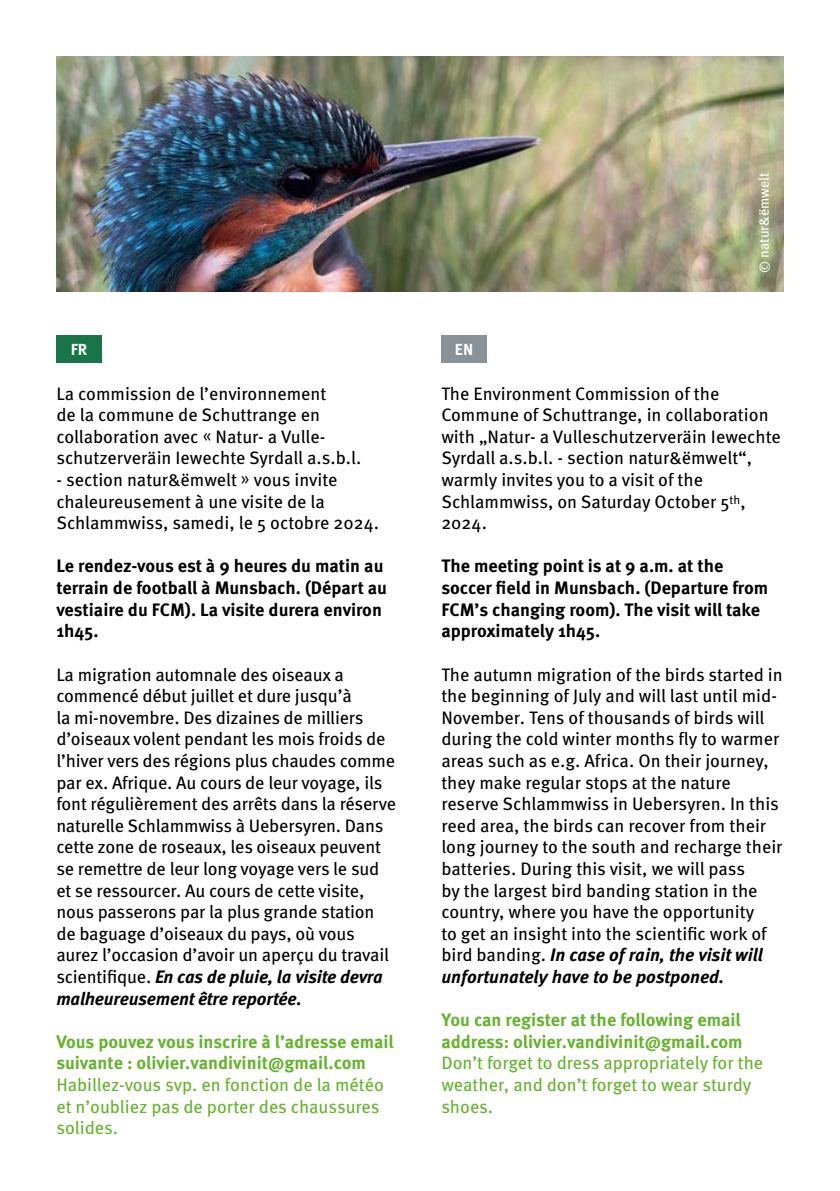
<style>
.page{position:relative;width:840px;height:1191px;background:#fff}
.page>*{position:absolute;margin:0;border:0;box-sizing:border-box;transform-origin:0 0}
.t1{font:18px/21.6px "Meta Pro";letter-spacing:-.01em;color:#000}
.t2{font:700 18px/21.6px "Meta Pro";color:#000}
.t3{font:18px/21.6px "Meta Pro";color:#65b32e}
.t4{font:700 18px/21.6px "Meta Pro";color:#65b32e}
.t5{font:700 16px "Meta Pro";color:#fff}
.t6{font:14px "Meta Pro";letter-spacing:-.005em;color:#fff}
.s1{font-family:"Meta Pro Norm"}
.s2{font-weight:700;font-style:italic}
</style>
<div class="page">
<div style="left:56px;top:335px;width:46px;height:27px;background:#177547"></div>
<div style="left:441px;top:335px;width:45px;height:27px;background:#899199"></div>
<img style="left:57px;top:57px;width:725px;height:234px">
<p class="t5" style="left:71px;top:336px;width:18px">FR</p>
<p class="t5" style="left:454px;top:336px;width:20px">EN</p>
<p class="t6" style="left:752px;top:273px;width:102px;rotate:-90deg">© natur&amp;ëmwelt</p>
<p class="t1" style="left:56px;top:381px;width:306px">La commission de l’environnement<br>de la commune de Schuttrange en collaboration avec <span class="s1">«</span> Natur- a Vulle&shy;schutzerveräin Iewechte Syrdall a.s.b.l.</p>
<p class="t1" style="left:56px;top:468px;width:324px">- section natur&amp;ëmwelt <span class="s1">»</span> vous invite chaleureusement à une visite de la<br>Schlammwiss, samedi, le 5 octobre 2024.</p>
<p class="t2" style="left:56px;top:554px;width:332px">Le rendez-vous est à 9 heures du matin au terrain de football à Munsbach. (Départ au vestiaire du FCM). La visite durera environ<br>1h45.</p>
<p class="t1" style="left:56px;top:662px;width:341px">La migration automnale des oiseaux a commencé début juillet et dure jusqu’à<br>la mi-novembre. Des dizaines de milliers d’oiseaux volent pendant les mois froids de l’hiver vers des régions plus chaudes comme par ex. Afrique. Au cours de leur voyage, ils font régulièrement des arrêts dans la réserve naturelle Schlammwiss à Uebersyren. Dans cette zone de roseaux, les oiseaux peuvent se remettre de leur long voyage vers le sud et se ressourcer. Au cours de cette visite, nous passerons par la plus grande station de baguage d’oiseaux du pays, où vous aurez l’occasion d’avoir un aperçu du travail scientifique. <span class="s2">En cas de pluie, la visite devra malheureusement être reportée.</span></p>
<p class="t4" style="left:56px;top:1029px;width:339px">Vous pouvez vous inscrire à l’adresse email suivante : olivier.vandivinit@gmail.com</p>
<p class="t3" style="left:56px;top:1072px;width:329px">Habillez-vous svp. en fonction de la météo et n’oubliez pas de porter des chaussures solides.</p>
<p class="t1" style="left:441px;top:381px;width:341px">The Environment Commission of the Commune of Schuttrange, in collaboration with „Natur- a Vulleschutzerveräin Iewechte Syrdall a.s.b.l. - section natur&amp;ëmwelt“, warmly invites you to a visit of the Schlammwiss, on Saturday October 5<sup>th</sup>, 2024.</p>
<p class="t2" style="left:441px;top:554px;width:328px">The meeting point is at 9 a.m. at the soccer field in Munsbach. (Departure from FCM’s changing room). The visit will take approximately 1h45.</p>
<p class="t1" style="left:441px;top:662px;width:343px">The autumn migration of the birds started in the beginning of July and will last until mid-November. Tens of thousands of birds will during the cold winter months fly to warmer areas such as e.g. Africa. On their journey, they make regular stops at the nature reserve Schlammwiss in Uebersyren. In this reed area, the birds can recover from their long journey to the south and recharge their batteries. During this visit, we will pass<br>by the largest bird banding station in the country, where you have the opportunity<br>to get an insight into the scientific work of bird banding. <span class="s2">In case of rain, the visit will unfortunately have to be postponed.</span></p>
<p class="t4" style="left:441px;top:1008px;width:303px">You can register at the following email address: olivier.vandivinit@gmail.com</p>
<p class="t3" style="left:441px;top:1051px;width:323px">Don’t forget to dress appropriately for the weather, and don’t forget to wear sturdy shoes.</p>
</div>
